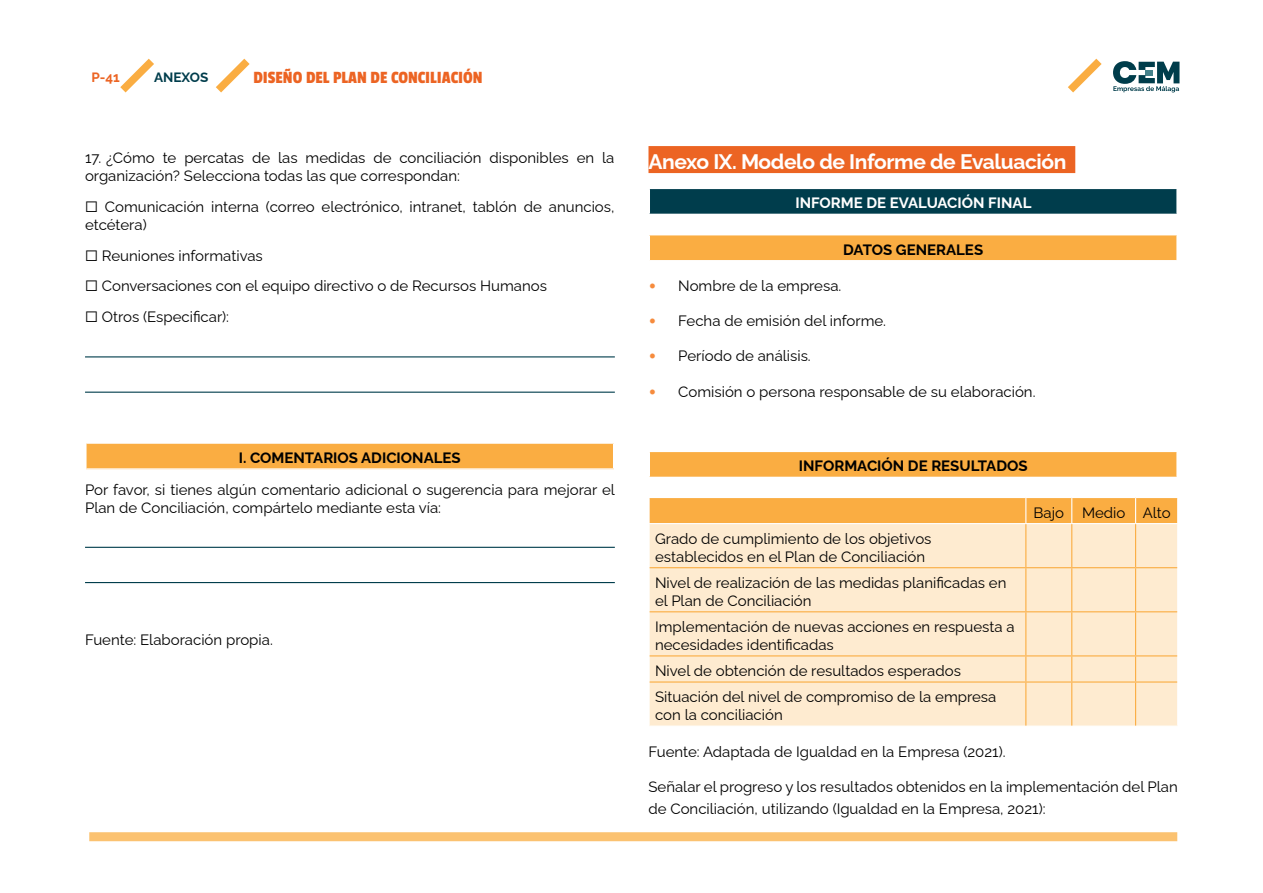
<style>
.page{position:relative;width:1263px;height:893px;background:#fff}
.page>*{position:absolute;margin:0;border:0;box-sizing:border-box;transform-origin:0 0}
.t1{font:700 21px "Raleway";letter-spacing:-.02em;color:#fff}
.t2{font:18px "Passion One";color:#ec6423}
.t3{font:15px/18px "Raleway";color:#000}
.t4{font:700 15px "Raleway";color:#000}
.t5{font:700 15px "Raleway";color:#fff}
.t6{font:700 13.5px "Raleway";color:#003d4c}
.t7{font:700 13.5px "Raleway";color:#ec6423}
.s1{font-family:"Chivo";font-weight:700;color:#f68b3d}
</style>
<div class="page">
<div style="left:89px;top:832px;width:1088px;height:9px;background:#fbc271"></div>
<svg style="left:120px;top:58px;width:34px;height:35px"></svg>
<svg style="left:1068px;top:58px;width:111px;height:35px"></svg>
<svg style="left:216px;top:58px;width:34px;height:35px"></svg>
<hr style="left:85px;top:356px;width:530px;height:1px;background:#003d4c">
<hr style="left:85px;top:392px;width:530px;height:1px;background:#003d4c">
<div style="left:86px;top:443px;width:528px;height:26px;background:#faad42"></div>
<hr style="left:85px;top:442px;width:529px;height:2px;background:#fff">
<hr style="left:85px;top:444px;width:2px;height:24px;background:#fff">
<svg style="left:613px;top:444px;width:1px;height:24px"></svg>
<hr style="left:85px;top:468px;width:529px;height:2px;background:#fff">
<hr style="left:85px;top:547px;width:530px;height:1px;background:#003d4c">
<hr style="left:85px;top:582px;width:530px;height:1px;background:#003d4c">
<div style="left:648px;top:146px;width:427px;height:27px;background:#ec6423"></div>
<div style="left:649px;top:188px;width:528px;height:26px;background:#003d4c"></div>
<hr style="left:648px;top:188px;width:530px;height:1px;background:#fff">
<hr style="left:648px;top:189px;width:2px;height:25px;background:#fff">
<hr style="left:1176px;top:189px;width:2px;height:25px;background:#fff">
<div style="left:649px;top:235px;width:528px;height:26px;background:#faad42"></div>
<hr style="left:648px;top:235px;width:2px;height:25px;background:#fff">
<hr style="left:1176px;top:235px;width:2px;height:25px;background:#fff">
<hr style="left:648px;top:260px;width:530px;height:2px;background:#fff">
<div style="left:649px;top:451px;width:528px;height:26px;background:#faad42"></div>
<hr style="left:648px;top:451px;width:530px;height:1px;background:#fff">
<hr style="left:648px;top:452px;width:2px;height:25px;background:#fff">
<hr style="left:1176px;top:452px;width:2px;height:25px;background:#fff">
<div style="left:650px;top:524px;width:527px;height:202px;background:#feebd0"></div>
<svg style="left:649px;top:497px;width:529px;height:26px;background:#fab14b"></svg>
<hr style="left:1025px;top:524px;width:1px;height:43px;background:#faad42">
<hr style="left:1071px;top:524px;width:1px;height:43px;background:#faad42">
<hr style="left:1135px;top:524px;width:1px;height:43px;background:#faad42">
<hr style="left:650px;top:567px;width:376px;height:1px;background:#faad42">
<hr style="left:1026px;top:567px;width:46px;height:1px;background:#faad42">
<hr style="left:1025px;top:568px;width:1px;height:43px;background:#faad42">
<hr style="left:1072px;top:567px;width:63px;height:1px;background:#faad42">
<hr style="left:1071px;top:568px;width:1px;height:43px;background:#faad42">
<hr style="left:1135px;top:567px;width:42px;height:1px;background:#faad42">
<hr style="left:1135px;top:568px;width:1px;height:43px;background:#faad42">
<hr style="left:650px;top:611px;width:376px;height:1px;background:#faad42">
<hr style="left:1026px;top:611px;width:46px;height:1px;background:#faad42">
<hr style="left:1025px;top:612px;width:1px;height:43px;background:#faad42">
<hr style="left:1072px;top:611px;width:63px;height:1px;background:#faad42">
<hr style="left:1071px;top:612px;width:1px;height:43px;background:#faad42">
<hr style="left:1135px;top:611px;width:42px;height:1px;background:#faad42">
<hr style="left:1135px;top:612px;width:1px;height:43px;background:#faad42">
<hr style="left:650px;top:655px;width:376px;height:1px;background:#faad42">
<hr style="left:1026px;top:655px;width:46px;height:1px;background:#faad42">
<svg style="left:1025px;top:656px;width:1px;height:25px"></svg>
<hr style="left:1072px;top:655px;width:63px;height:1px;background:#faad42">
<svg style="left:1071px;top:656px;width:1px;height:25px"></svg>
<hr style="left:1135px;top:655px;width:42px;height:1px;background:#faad42">
<svg style="left:1135px;top:656px;width:1px;height:25px"></svg>
<hr style="left:650px;top:681px;width:376px;height:2px;background:#faad42">
<hr style="left:1026px;top:681px;width:46px;height:2px;background:#faad42">
<hr style="left:1025px;top:683px;width:1px;height:43px;background:#faad42">
<hr style="left:1072px;top:681px;width:63px;height:2px;background:#faad42">
<hr style="left:1071px;top:683px;width:1px;height:43px;background:#faad42">
<hr style="left:1135px;top:681px;width:42px;height:2px;background:#faad42">
<hr style="left:1135px;top:683px;width:1px;height:43px;background:#faad42">
<p class="t7" style="left:91px;top:66px;width:30px">P-41</p>
<p class="t6" style="left:154px;top:66px;width:56px">ANEXOS</p>
<p class="t2" style="left:253px;top:68px;width:231px">DISEÑO DEL PLAN DE CONCILIACIÓN</p>
<p class="t3" style="left:85px;top:147px;width:531px">17. ¿Cómo te percatas de las medidas de conciliación disponibles en la organización? Selecciona todas las que correspondan:</p>
<p class="t3" style="left:85px;top:196px;width:531px">☐ Comunicación interna (correo electrónico, intranet, tablón de anuncios, etcétera)</p>
<p class="t3" style="left:85px;top:238px;width:463px;line-height:30.8px">☐ Reuniones informativas<br>☐ Conversaciones con el equipo directivo o de Recursos Humanos ☐ Otros (Especificar):</p>
<p class="t4" style="left:239px;top:446px;width:223px">I. COMENTARIOS ADICIONALES</p>
<p class="t3" style="left:85px;top:479px;width:531px">Por favor, si tienes algún comentario adicional o sugerencia para mejorar el<br>Plan de Conciliación, compártelo mediante esta vía:</p>
<p class="t3" style="left:85px;top:629px;width:189px">Fuente: Elaboración propia.</p>
<h1 class="t1" style="left:648px;top:145px;width:419px">Anexo IX. Modelo de Informe de Evaluación</h1>
<p class="t5" style="left:795px;top:191px;width:237px">INFORME DE EVALUACIÓN FINAL</p>
<p class="t4" style="left:843px;top:238px;width:141px">DATOS GENERALES</p>
<p class="t3" style="left:648px;top:275px;width:194px"><span class="s1">•</span> Nombre de la empresa.</p>
<p class="t3" style="left:648px;top:310px;width:239px"><span class="s1">•</span> Fecha de emisión del informe.</p>
<p class="t3" style="left:648px;top:345px;width:164px"><span class="s1">•</span> Período de análisis.</p>
<p class="t3" style="left:648px;top:381px;width:389px"><span class="s1">•</span> Comisión o persona responsable de su elaboración.</p>
<p class="t4" style="left:799px;top:454px;width:230px">INFORMACIÓN DE RESULTADOS</p>
<p class="t3" style="left:1033px;top:502px;width:139px">Bajo Medio Alto</p>
<p class="t3" style="left:655px;top:528px;width:278px">Grado de cumplimiento de los objetivos establecidos en el Plan de Conciliación</p>
<p class="t3" style="left:655px;top:572px;width:353px">Nivel de realización de las medidas planificadas en el Plan de Conciliación</p>
<p class="t3" style="left:655px;top:616px;width:361px">Implementación de nuevas acciones en respuesta a necesidades identificadas</p>
<p class="t3" style="left:655px;top:656px;width:343px;line-height:26.1px">Nivel de obtención de resultados esperados<br>Situación del nivel de compromiso de la empresa</p>
<p class="t3" style="left:655px;top:704px;width:129px">con la conciliación</p>
<p class="t3" style="left:648px;top:741px;width:359px">Fuente: Adaptada de Igualdad en la Empresa (2021).</p>
<p class="t3" style="left:648px;top:774px;width:531px;line-height:22.5px">Señalar el progreso y los resultados obtenidos en la implementación del Plan de Conciliación, utilizando (Igualdad en la Empresa, 2021):</p>
</div>
